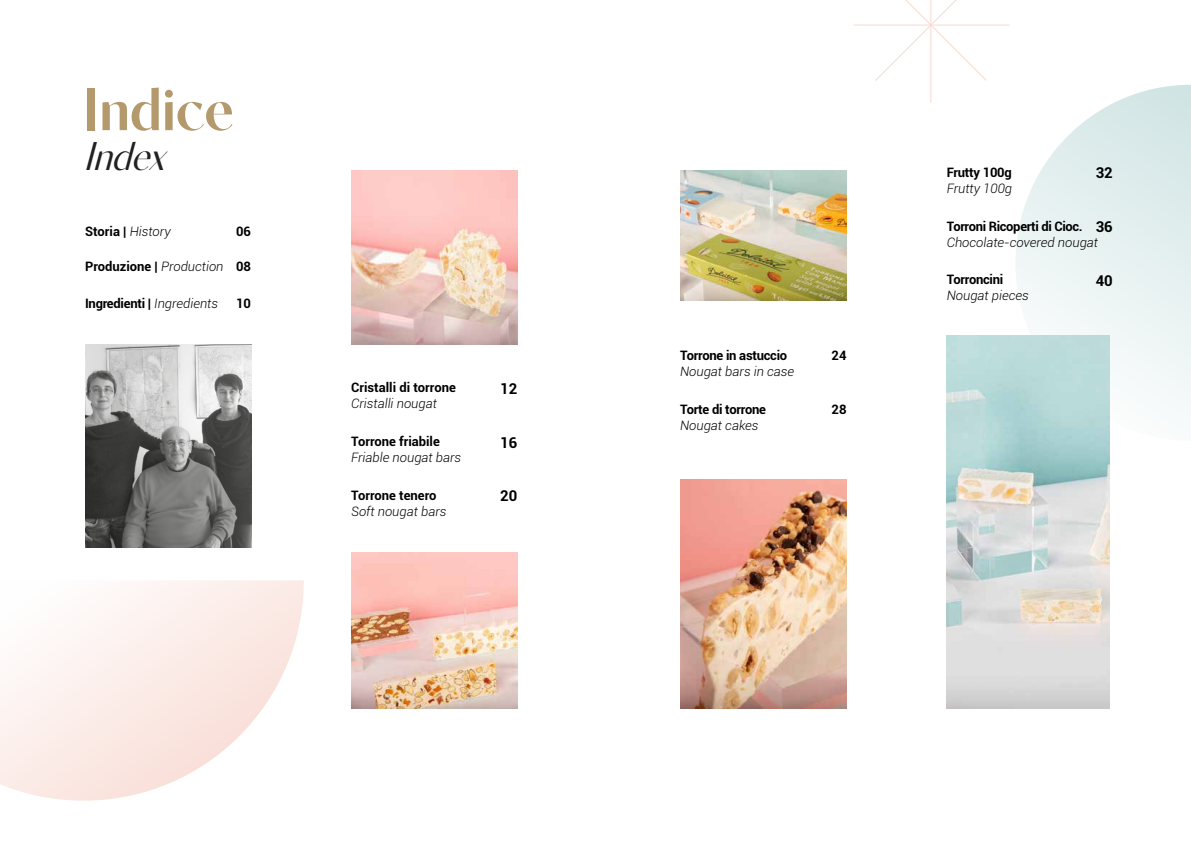
<style>
.page{position:relative;width:1191px;height:842px;background:#fff}
.page>*{position:absolute;margin:0;border:0;box-sizing:border-box;transform-origin:0 0}
.t1{font:600 60px "Contralto Big";color:#b3996c}
.t2{font:italic 300 40px "Contralto Big";color:#212121}
.t3{font:700 14.9px "Roboto";color:#000}
.t4{font:700 13px "Roboto";letter-spacing:-.02em;color:#000}
.t5{font:italic 300 13px "Roboto";color:#000}
.t6{font:700 13px "Roboto";color:#000}
.s1{font-weight:300;font-style:italic}
</style>
<div class="page">
<img style="left:351px;top:170px;width:166px;height:174px">
<svg style="left:1015px;top:85px;width:176px;height:356px"></svg>
<svg style="left:0;top:580px;width:304px;height:221px"></svg>
<img style="left:85px;top:344px;width:166px;height:204px">
<img style="left:351px;top:553px;width:166px;height:155px">
<img style="left:680px;top:480px;width:166px;height:228px">
<img style="left:680px;top:170px;width:166px;height:130px">
<img style="left:946px;top:336px;width:163px;height:372px">
<svg style="left:874px;top:0;width:113px;height:82px"></svg>
<hr style="left:853px;top:25px;width:156px;height:1px;background:#fff">
<h1 class="t1" style="left:83px;top:64px;width:152px">Indice</h1>
<h2 class="t2" style="left:83px;top:126px;width:96px">Index</h2>
<p class="t4" style="left:85px;top:223px;width:87px">Storia | <span class="s1">History</span></p>
<p class="t6" style="left:85px;top:258px;width:140px">Produzione | <span class="s1">Production</span></p>
<p class="t4" style="left:236px;top:223px;width:16px">06</p>
<p class="t4" style="left:236px;top:258px;width:16px">08</p>
<p class="t4" style="left:85px;top:294px;width:135px">Ingredienti | <span class="s1">Ingredients</span></p>
<p class="t4" style="left:236px;top:294px;width:16px">10</p>
<p class="t6" style="left:351px;top:379px;width:106px">Cristalli di torrone</p>
<p class="t3" style="left:500px;top:378px;width:19px">12</p>
<p class="t5" style="left:351px;top:395px;width:87px">Cristalli nougat</p>
<p class="t6" style="left:351px;top:432px;width:90px">Torrone friabile</p>
<p class="t5" style="left:351px;top:449px;width:112px">Friable nougat bars</p>
<p class="t6" style="left:351px;top:486px;width:87px">Torrone tenero</p>
<p class="t3" style="left:500px;top:485px;width:19px">20</p>
<p class="t5" style="left:351px;top:502px;width:97px">Soft nougat bars</p>
<p class="t3" style="left:500px;top:432px;width:19px">16</p>
<p class="t4" style="left:680px;top:346px;width:109px">Torrone in astuccio</p>
<p class="t5" style="left:680px;top:362px;width:116px">Nougat bars in case</p>
<p class="t4" style="left:680px;top:400px;width:88px">Torte di torrone</p>
<p class="t5" style="left:680px;top:416px;width:80px">Nougat cakes</p>
<p class="t4" style="left:831px;top:346px;width:16px">24</p>
<p class="t4" style="left:831px;top:400px;width:16px">28</p>
<p class="t4" style="left:946px;top:163px;width:67px">Frutty 100g</p>
<p class="t3" style="left:1095px;top:163px;width:19px">32</p>
<p class="t5" style="left:946px;top:179px;width:67px">Frutty 100g</p>
<p class="t4" style="left:946px;top:217px;width:138px">Torroni Ricoperti di Cioc.</p>
<p class="t5" style="left:946px;top:233px;width:153px">Chocolate-covered nougat</p>
<p class="t4" style="left:946px;top:271px;width:58px">Torroncini</p>
<p class="t5" style="left:946px;top:287px;width:84px">Nougat pieces</p>
<p class="t3" style="left:1095px;top:216px;width:19px">36</p>
<p class="t3" style="left:1095px;top:270px;width:19px">40</p>
</div>
